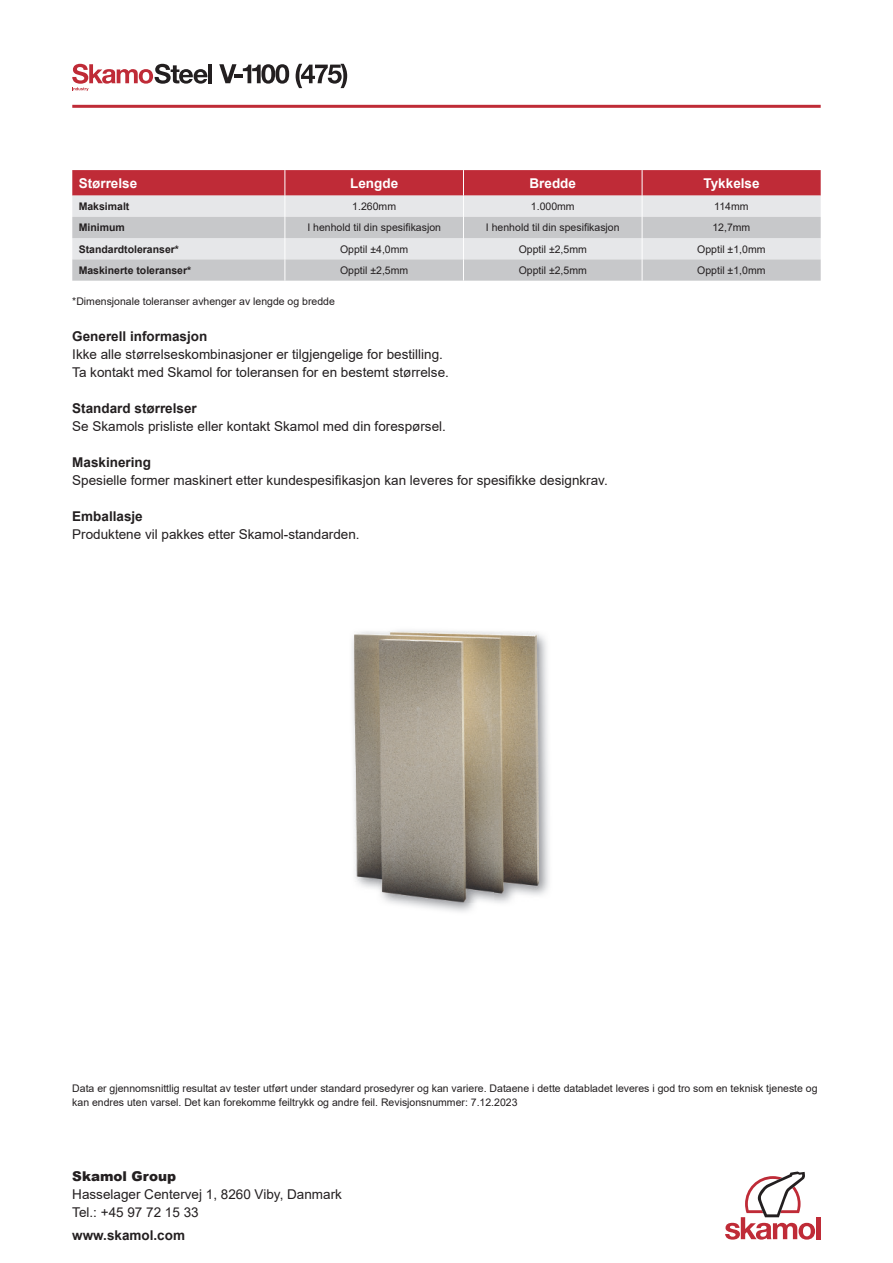
<style>
.page{position:relative;width:893px;height:1263px;background:#fff}
.page>*{position:absolute;margin:0;border:0;box-sizing:border-box;transform-origin:0 0}
.t1{font:13.5px/18px "Arial";color:#231f20}
.t2{font:700 13.5px "Arial";color:#231f20}
.t3{font:700 13.5px "Arial";color:#fff}
.t4{font:900 13.5px "Arial";color:#231f20}
.t5{font:10.5px/13.5px "Arial";color:#231f20}
.t6{font:700 10.5px/21.3px "Arial";color:#231f20}
</style>
<div class="page">
<hr style="left:208px;top:64px;width:4px;height:19px;background:#231f20">
<svg style="left:219px;top:64px;width:70px;height:20px"></svg>
<svg style="left:296px;top:64px;width:51px;height:24px"></svg>
<svg style="left:72px;top:64px;width:135px;height:27px"></svg>
<hr style="left:72px;top:105px;width:749px;height:3px;background:#bf2b37">
<div style="left:816px;top:1217px;width:5px;height:22px;background:#bf2b37"></div>
<svg style="left:725px;top:1171px;width:90px;height:68px"></svg>
<svg style="left:72px;top:170px;width:749px;height:111px;background:#d1b0b5"></svg>
<img style="left:352px;top:630px;width:197px;height:282px">
<img style="left:354px;top:631px;width:185px;height:272px">
<p class="t3" style="left:79px;top:173px;width:60px">Størrelse</p>
<p class="t3" style="left:350px;top:173px;width:50px">Lengde</p>
<p class="t3" style="left:530px;top:173px;width:48px">Bredde</p>
<p class="t3" style="left:704px;top:173px;width:58px">Tykkelse</p>
<p class="t6" style="left:79px;top:196px;width:52px">Maksimalt<br>Minimum</p>
<p class="t5" style="left:352px;top:200px;width:45px">1.260mm</p>
<p class="t5" style="left:531px;top:200px;width:45px">1.000mm</p>
<p class="t5" style="left:712px;top:196px;width:39px;line-height:21.3px">114mm<br>12,7mm</p>
<p class="t5" style="left:340px;top:242px;width:70px">Opptil ±4,0mm</p>
<p class="t5" style="left:519px;top:242px;width:70px">Opptil ±2,5mm</p>
<p class="t5" style="left:697px;top:242px;width:70px">Opptil ±1,0mm</p>
<p class="t5" style="left:340px;top:263px;width:70px">Opptil ±2,5mm</p>
<p class="t5" style="left:519px;top:263px;width:70px">Opptil ±2,5mm</p>
<p class="t5" style="left:697px;top:263px;width:70px">Opptil ±1,0mm</p>
<p class="t5" style="left:307px;top:221px;width:135px">I henhold til din spesifikasjon</p>
<p class="t5" style="left:486px;top:221px;width:135px">I henhold til din spesifikasjon</p>
<p class="t6" style="left:79px;top:238px;width:114px">Standardtoleranser*<br>Maskinerte toleranser*</p>
<p class="t5" style="left:72px;top:294px;width:264px">*Dimensjonale toleranser avhenger av lengde og bredde</p>
<p class="t2" style="left:72px;top:326px;width:137px">Generell informasjon</p>
<p class="t1" style="left:72px;top:345px;width:378px">Ikke alle størrelseskombinasjoner er tilgjengelige for bestilling.<br>Ta kontakt med Skamol for toleransen for en bestemt størrelse.</p>
<p class="t2" style="left:72px;top:398px;width:126px">Standard størrelser</p>
<p class="t1" style="left:72px;top:417px;width:375px">Se Skamols prisliste eller kontakt Skamol med din forespørsel.</p>
<p class="t2" style="left:72px;top:452px;width:80px">Maskinering</p>
<p class="t1" style="left:72px;top:471px;width:537px">Spesielle former maskinert etter kundespesifikasjon kan leveres for spesifikke designkrav.</p>
<p class="t2" style="left:72px;top:506px;width:72px">Emballasje</p>
<p class="t1" style="left:72px;top:525px;width:289px">Produktene vil pakkes etter Skamol-standarden.</p>
<p class="t5" style="left:72px;top:1081px;width:747px">Data er gjennomsnittlig resultat av tester utført under standard prosedyrer og kan variere. Dataene i dette databladet leveres i god tro som en teknisk tjeneste og kan endres uten varsel. Det kan forekomme feiltrykk og andre feil. Revisjonsnummer: 7.12.2023</p>
<p class="t4" style="left:72px;top:1166px;width:105px">Skamol Group</p>
<p class="t1" style="left:72px;top:1185px;width:271px">Hasselager Centervej 1, 8260 Viby, Danmark<br>Tel.: +45 97 72 15 33</p>
<p class="t2" style="left:72px;top:1225px;width:114px">www.skamol.com</p>
</div>
